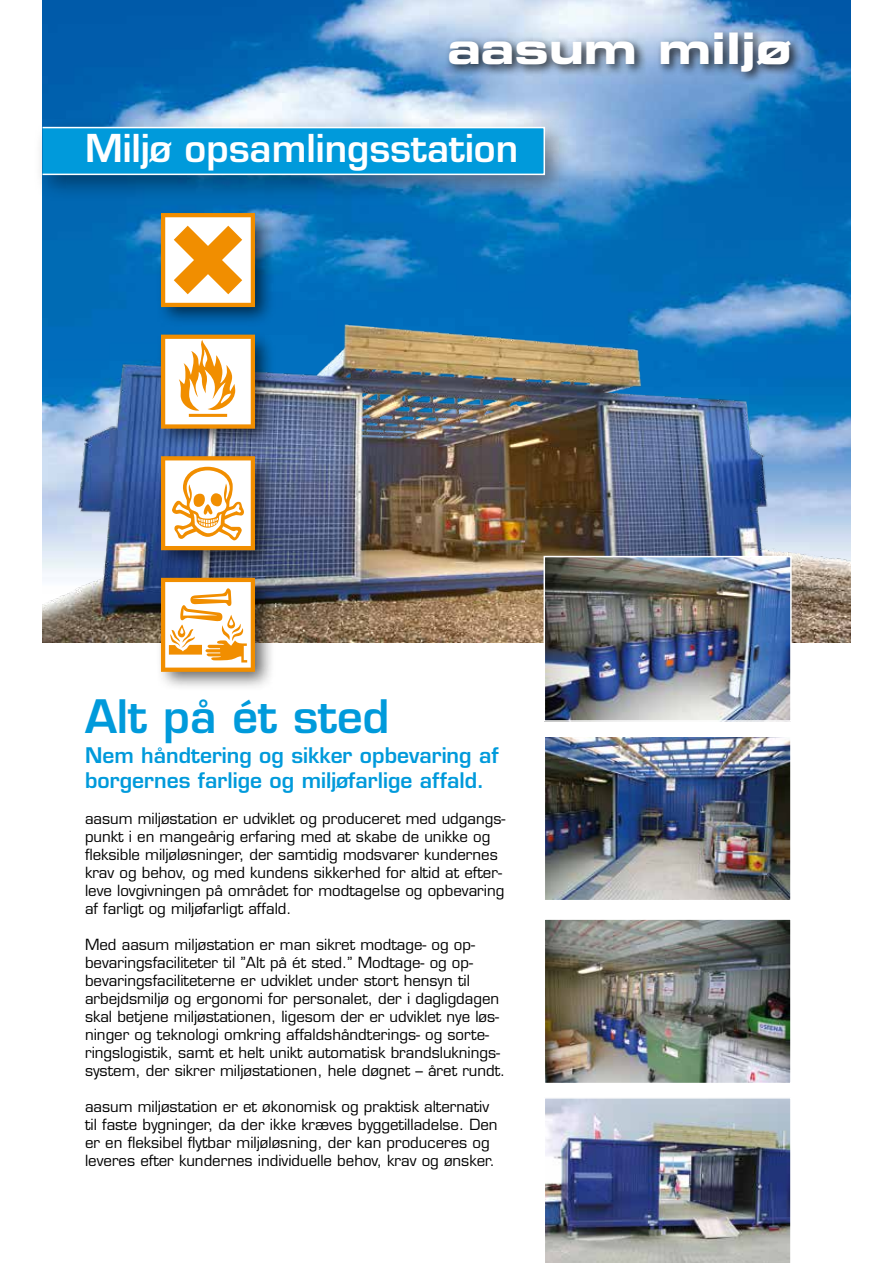
<style>
.page{position:relative;width:893px;height:1263px;background:#fff}
.page>*{position:absolute;margin:0;border:0;box-sizing:border-box;transform-origin:0 0}
.t1{font:600 45px "Eurostile LT Std";color:#009adb}
.t2{font:43.5px "Eurostile LT Std Bold Ex 2";color:#fff}
.t3{font:600 37.5px "Eurostile LT Std";color:#fff}
.t4{font:600 21px/25.5px "Eurostile LT Std";color:#009adb}
.t5{font:15px/18px "Eurostile LT Std";color:#000}
</style>
<div class="page">
<img style="left:43px;top:0;width:807px;height:274px">
<div style="left:32px;top:117px;width:540px;height:85px;background:#000;opacity:.4"></div>
<div style="left:42px;top:127px;width:503px;height:48px;background:#009adb;border:2px solid #fff"></div>
<img style="left:43px;top:274px;width:807px;height:368px">
<img style="left:547px;top:559px;width:242px;height:160px">
<div style="left:544px;top:556px;width:248px;height:166px;border:2px solid #fff"></div>
<img style="left:547px;top:738px;width:242px;height:160px">
<div style="left:544px;top:735px;width:248px;height:166px;border:2px solid #fff"></div>
<img style="left:547px;top:921px;width:242px;height:160px">
<div style="left:544px;top:918px;width:248px;height:166px;border:2px solid #fff"></div>
<div style="left:155px;top:210px;width:121px;height:481px;background:#000;opacity:.6"></div>
<div style="left:445px;top:27px;width:358px;height:57px;background:#000;opacity:.8"></div>
<img style="left:545px;top:1098px;width:246px;height:165px">
<svg style="left:161px;top:213px;width:94px;height:94px"></svg>
<svg style="left:161px;top:335px;width:94px;height:93px"></svg>
<svg style="left:161px;top:456px;width:94px;height:94px"></svg>
<svg style="left:161px;top:578px;width:94px;height:94px"></svg>
<h2 class="t2" style="left:448px;top:17px;width:345px">aasum miljø</h2>
<h3 class="t3" style="left:85px;top:125px;width:435px">Miljø opsamlingsstation</h3>
<h1 class="t1" style="left:85px;top:688px;width:306px">Alt på ét sted</h1>
<h3 class="t4" style="left:85px;top:742px;width:415px">Nem håndtering og sikker opbevaring af borgernes farlige og miljøfarlige affald.</h3>
<p class="t5" style="left:85px;top:810px;width:422px">aasum miljøstation er udviklet og produceret med udgangs&shy;punkt i en mangeårig erfaring med at skabe de unikke og fleksible miljøløsninger, der samtidig modsvarer kundernes krav og behov, og med kundens sikkerhed for altid at efter&shy;leve lovgivningen på området for modtagelse og opbevaring af farligt og miljøfarligt affald.</p>
<p class="t5" style="left:85px;top:936px;width:422px">Med aasum miljøstation er man sikret modtage- og op&shy;bevaringsfaciliteter til ”Alt på ét sted.” Modtage- og op&shy;bevaringsfaciliteterne er udviklet under stort hensyn til arbejdsmiljø og ergonomi for personalet, der i dagligdagen skal betjene miljøstationen, ligesom der er udviklet nye løs&shy;ninger og teknologi omkring affaldshåndterings- og sorte&shy;ringslogistik, samt et helt unikt automatisk brandsluknings&shy;system, der sikrer miljøstationen, hele døgnet – året rundt.</p>
<p class="t5" style="left:85px;top:1098px;width:414px">aasum miljøstation er et økonomisk og praktisk alternativ til faste bygninger, da der ikke kræves byggetilladelse. Den er en fleksibel flytbar miljøløsning, der kan produceres og leveres efter kundernes individuelle behov, krav og ønsker.</p>
</div>
